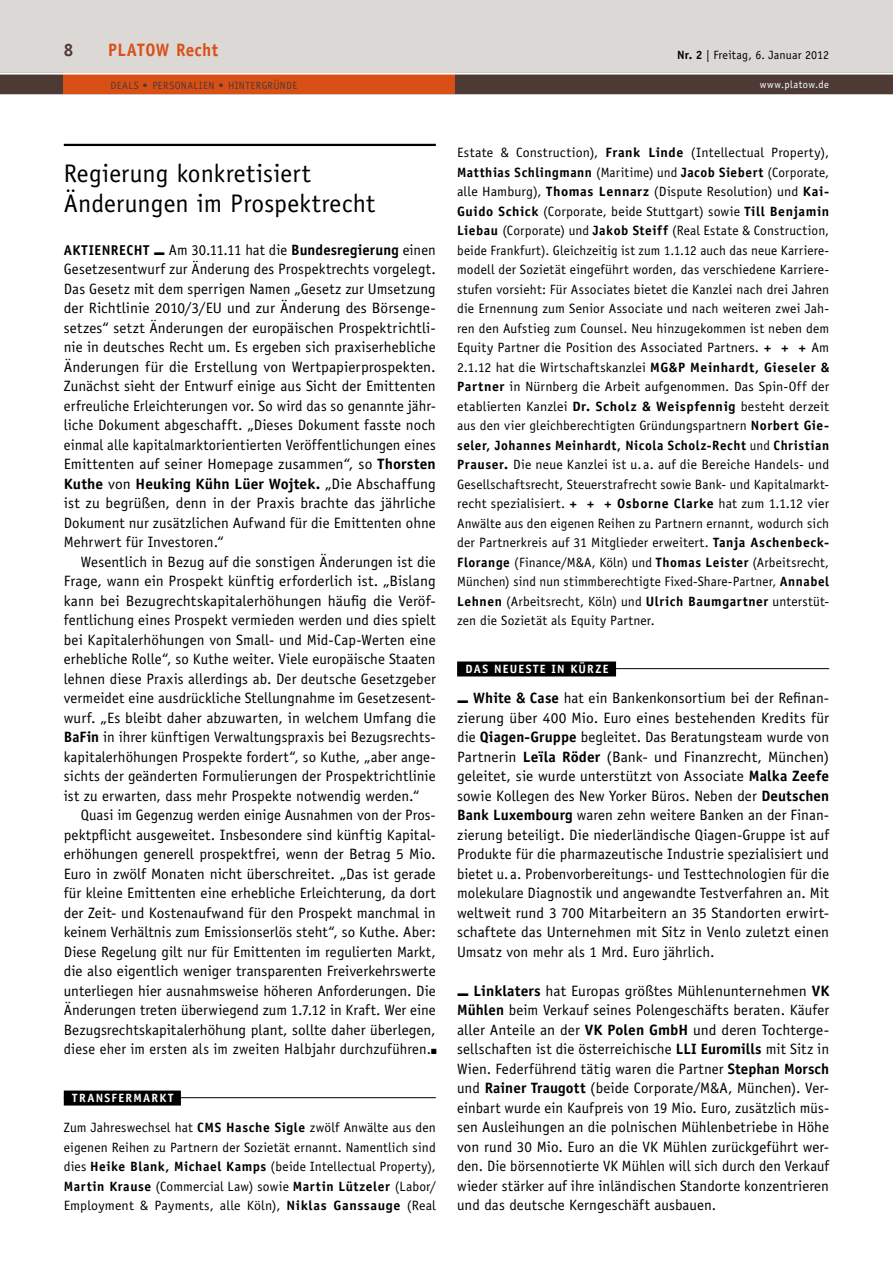
<style>
.page{position:relative;width:893px;height:1263px;background:#fff}
.page>*{position:absolute;margin:0;border:0;box-sizing:border-box;transform-origin:0 0}
.t1{font:25.5px/30px "Officina Sans Std";letter-spacing:.005em;color:#000}
.t2{font:700 18px "Officina Sans Std";letter-spacing:.03em;color:#d95017;scale:.95 1}
.t3{font:700 18px "Officina Sans Std";color:#4e3a34;scale:.95 1}
.t4{font:15px/19.5px "Officina Sans Std";letter-spacing:.005em;color:#000;text-align:justify}
.t5{font:13.5px/19.5px "Officina Sans Std";letter-spacing:.01em;color:#000;text-align:justify}
.t6{font:700 12px "Officina Sans Std";letter-spacing:.16em;color:#fff}
.t7{font:12px "Officina Sans Std";letter-spacing:.01em;color:#000}
.t8{font:10.5px "Officina Sans Std";letter-spacing:.035em;color:#4e3a34}
.t9{font:10.5px "Officina Sans Std";letter-spacing:.045em;color:#fff}
.s1{font-weight:700}
.s2{font-weight:700;font-size:14.25px}
</style>
<div class="page">
<div style="left:0;top:0;width:893px;height:72px;background:#dcd8d6"></div>
<div style="left:0;top:72px;width:893px;height:22px;background:#4e3a34"></div>
<hr style="left:0;top:94px;width:893px;height:1px;background:#4e3a34">
<div style="left:64px;top:73px;width:391px;height:21px;background:#d95017"></div>
<hr style="left:0;top:72px;width:893px;height:3px;background:#fff">
<hr style="left:64px;top:144px;width:372px;height:2px;background:#000">
<div style="left:457px;top:661px;width:159px;height:15px;background:#000"></div>
<hr style="left:457px;top:668px;width:372px;height:1px;background:#000">
<div style="left:64px;top:1090px;width:117px;height:15px;background:#000"></div>
<hr style="left:64px;top:1097px;width:372px;height:1px;background:#000">
<p class="t3" style="left:64px;top:39px;width:12px">8</p>
<p class="t2" style="left:108px;top:39px;width:117px">PLATOW Recht</p>
<p class="t8" style="left:111px;top:79px;width:188px">DEALS <span class="s1">•</span> PERSONALIEN <span class="s1">•</span> HINTERGRÜNDE</p>
<p class="t7" style="left:677px;top:47px;width:154px"><span class="s1">Nr. 2</span> | Freitag, 6. Januar 2012</p>
<p class="t9" style="left:760px;top:79px;width:71px">www.platow.de</p>
<h1 class="t1" style="left:64px;top:159px;width:313px">Regierung konkretisiert<br>Änderungen im Prospektrecht</h1>
<p class="t4" style="left:64px;top:240px;width:374px"><span class="s2">Aktienrecht</span> ■ Am 30.11.11 hat die <span class="s1">Bundesregierung</span> einen Gesetzesentwurf zur Änderung des Prospektrechts vorgelegt.<br>Das Gesetz mit dem sperrigen Namen „Gesetz zur Umsetzung der Richtlinie 2010/3/EU und zur Änderung des Börsenge&shy;setzes“ setzt Änderungen der europäischen Prospektrichtli&shy;nie in deutsches Recht um. Es ergeben sich praxiserhebliche Änderungen für die Erstellung von Wertpapierprospekten.<br>Zunächst sieht der Entwurf einige aus Sicht der Emittenten erfreuliche Erleichterungen vor. So wird das so genannte jähr&shy;liche Dokument abgeschafft. „Dieses Dokument fasste noch einmal alle kapitalmarktorientierten Veröffentlichungen eines Emittenten auf seiner Homepage zusammen“, so <span class="s1">Thorsten Kuthe</span> von <span class="s1">H euking Kühn Lüer Wojtek.</span> „Die Abschaffung ist zu begrüßen, denn in der Praxis brachte das jährliche Dokument nur zusätzlichen Aufwand für die Emittenten ohne Mehrwert für Investoren.“</p>
<p class="t4" style="left:64px;top:552px;width:374px;text-indent:17px">Wesentlich in Bezug auf die sonstigen Änderungen ist die Frage, wann ein Prospekt künftig erforderlich ist. „Bislang kann bei Bezugrechtskapitalerhöhungen häufig die Veröf&shy;fentlichung eines Prospekt vermieden werden und dies spielt bei Kapitalerhöhungen von Small- und Mid-Cap-Werten eine erhebliche Rolle“, so Kuthe weiter. Viele europäische Staaten lehnen diese Praxis allerdings ab. Der deutsche Gesetzgeber vermeidet eine ausdrückliche Stellungnahme im Gesetzesent&shy;wurf. „Es bleibt daher abzuwarten, in welchem Umfang die <span class="s1">BaFin</span> in ihrer künftigen Verwaltungspraxis bei Bezugsrechts&shy;kapitalerhöhungen Prospekte fordert“, so Kuthe, „aber ange&shy;sichts der geänderten Formulierungen der Prospektrichtlinie ist zu erwarten, dass mehr Prospekte notwendig werden.“</p>
<p class="t4" style="left:64px;top:806px;width:374px;text-indent:17px">Quasi im Gegenzug werden einige Ausnahmen von der Pros&shy;pektpflicht ausgeweitet. Insbesondere sind künftig Kapital&shy;erhöhungen generell prospektfrei, wenn der Betrag 5 Mio.<br>Euro in zwölf Monaten nicht überschreitet. „Das ist gerade für kleine Emittenten eine erhebliche Erleichterung, da dort der Zeit- und Kostenaufwand für den Prospekt manchmal in keinem Verhältnis zum Emissionserlös steht“, so Kuthe. Aber:<br>Diese Regelung gilt nur für Emittenten im regulierten Markt, die also eigentlich weniger transparenten Freiverkehrswerte unterliegen hier ausnahmsweise höheren Anforderungen. Die Änderungen treten überwiegend zum 1.7.12 in Kraft. Wer eine Bezugsrechtskapitalerhöhung plant, sollte daher überlegen, diese eher im ersten als im zweiten Halbjahr durchzuführen.■</p>
<p class="t6" style="left:72px;top:1090px;width:9px">trans</p>
<p class="t6" style="left:112px;top:1090px;width:41px">fermarkt</p>
<p class="t5" style="left:64px;top:1118px;width:374px">Zum Jahreswechsel hat <span class="s1">CMS H asche Sigle</span> zwölf Anwälte aus den eigenen Reihen zu Partnern der Sozietät ernannt. Namentlich sind dies <span class="s1">H eike Blank, Michael Kamps</span> (beide Intellectual Property), <span class="s1">Martin Krause</span> (Commercial Law) sowie <span class="s1">Martin Lützeler</span> (Labor/ Employment &amp; Payments, alle Köln), <span class="s1">Niklas Ganssauge</span> (Real</p>
<p class="t5" style="left:457px;top:143px;width:374px">Estate &amp; Construction), <span class="s1">Frank Linde</span> (Intellectual Property), <span class="s1">Matthias Schlingmann</span> (Maritime) und <span class="s1">Jacob Siebert</span> (Corporate, alle Hamburg), <span class="s1">Thomas Lennarz</span> (Dispute Resolution) und <span class="s1">Kai-Guido Schick</span> (Corporate, beide Stuttgart) sowie <span class="s1">Till Benjamin Liebau</span> (Corporate) und <span class="s1">Jakob Steiff</span> (Real Estate &amp; Construction, beide Frankfurt). Gleichzeitig ist zum 1.1.12 auch das neue Karriere&shy;modell der Sozietät eingeführt worden, das verschiedene Karriere&shy;stufen vorsieht: Für Associates bietet die Kanzlei nach drei Jahren die Ernennung zum Senior Associate und nach weiteren zwei Jah&shy;ren den Aufstieg zum Counsel. Neu hinzugekommen ist neben dem Equity Partner die Position des Associated Partners. <span class="s1">+ + +</span> Am 2.1.12 hat die Wirtschaftskanzlei <span class="s1">MG&amp;P Meinhardt, Gieseler &amp; Partner</span> in Nürnberg die Arbeit aufgenommen. Das Spin-Off der etablierten Kanzlei <span class="s1">Dr. Scholz &amp; Weispfennig</span> besteht derzeit aus den vier gleichberechtigten Gründungspartnern <span class="s1">Norbert Gie&shy;seler, Johannes Meinhardt, Nicola Scholz-Recht</span> und <span class="s1">Christian Prauser.</span> Die neue Kanzlei ist u. a. auf die Bereiche Handels- und Gesellschaftsrecht, Steuerstrafrecht sowie Bank- und Kapitalmarkt&shy;recht spezialisiert. <span class="s1">+ + + Osborne Clarke</span> hat zum 1.1.12 vier Anwälte aus den eigenen Reihen zu Partnern ernannt, wodurch sich der Partnerkreis auf 31 Mitglieder erweitert. <span class="s1">Tanja Aschenbeck-Florange</span> (Finance/M&amp;A, Köln) und <span class="s1">Thomas Leister</span> (Arbeitsrecht, München) sind nun stimmberechtigte Fixed-Share-Partner, <span class="s1">Annabel Lehnen</span> (Arbeitsrecht, Köln) und <span class="s1">U lrich Baumgartner</span> unterstüt&shy;zen die Sozietät als Equity Partner.</p>
<p class="t6" style="left:466px;top:661px;width:61px">das neuEst</p>
<p class="t6" style="left:540px;top:661px;width:70px">e in kürze</p>
<p class="t4" style="left:457px;top:689px;width:374px">■ <span class="s1">White &amp; Case</span> hat ein Bankenkonsortium bei der Refinan&shy;zierung über 400 Mio. Euro eines bestehenden Kredits für die <span class="s1">Qiagen-Gruppe</span> begleitet. Das Beratungsteam wurde von Partnerin <span class="s1">Leïla Röder</span> (Bank- und Finanzrecht, München) geleitet, sie wurde unterstützt von Associate <span class="s1">Malka Zeefe </span>sowie Kollegen des New Yorker Büros. Neben der <span class="s1">Deutschen Bank Luxembourg</span> waren zehn weitere Banken an der Finan&shy;zierung beteiligt. Die niederländische Qiagen-Gruppe ist auf Produkte für die pharmazeutische Industrie spezialisiert und bietet u. a. Probenvorbereitungs- und Testtechnologien für die molekulare Diagnostik und angewandte Testverfahren an. Mit weltweit rund 3 700 Mitarbeitern an 35 Standorten erwirt&shy;schaftete das Unternehmen mit Sitz in Venlo zuletzt einen Umsatz von mehr als 1 Mrd. Euro jährlich.</p>
<p class="t4" style="left:457px;top:981px;width:374px">■ <span class="s1">Linklaters</span> hat Europas größtes Mühlenunternehmen <span class="s1">VK Mühlen</span> beim Verkauf seines Polengeschäfts beraten. Käufer aller Anteile an der <span class="s1">VK Polen GmbH</span> und deren Tochterge&shy;sellschaften ist die österreichische <span class="s1">LLI Euromills</span> mit Sitz in Wien. Federführend tätig waren die Partner <span class="s1">Stephan Morsch </span>und <span class="s1">Rainer Traugott</span> (beide Corporate/M&amp;A, München). Ver&shy;einbart wurde ein Kaufpreis von 19 Mio. Euro, zusätzlich müs&shy;sen Ausleihungen an die polnischen Mühlenbetriebe in Höhe von rund 30 Mio. Euro an die VK Mühlen zurückgeführt wer&shy;den. Die börsennotierte VK Mühlen will sich durch den Verkauf wieder stärker auf ihre inländischen Standorte konzentrieren und das deutsche Kerngeschäft ausbauen.</p>
</div>
